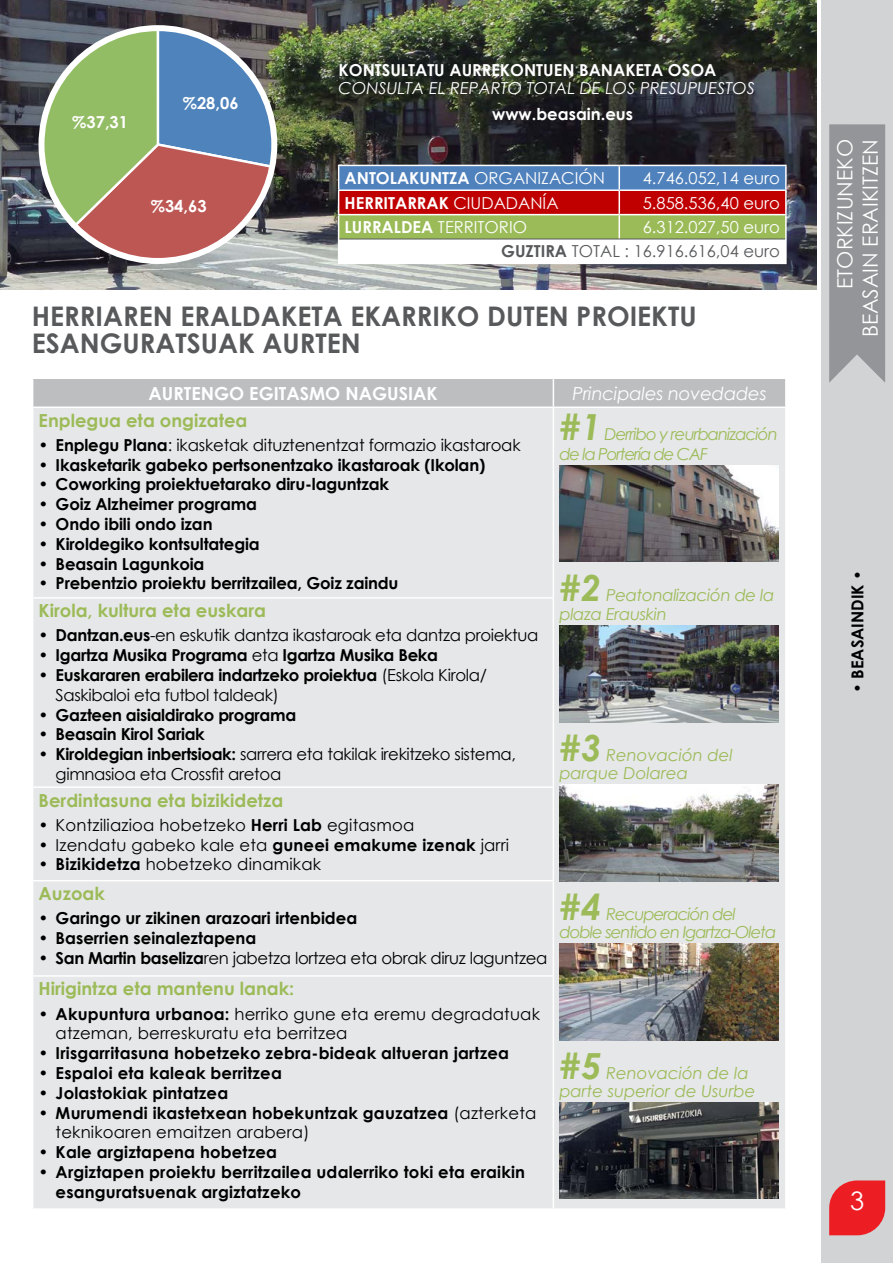
<style>
.page{position:relative;width:893px;height:1263px;background:#fff}
.page>*{position:absolute;margin:0;border:0;box-sizing:border-box;transform-origin:0 0}
.t1{font:700 27px/27px "Century Gothic";color:#58595b}
.t2{font:25.5px "Century Gothic";color:#fff}
.t3{font:21px/25.2px "Century Gothic";color:#fff;text-align:right}
.t4{font:700 18px "Century Gothic";color:#9cbb58}
.t5{font:700 18px "Century Gothic";color:#fff}
.t6{font:italic 18px "Century Gothic";letter-spacing:-.01em;color:#fff}
.t7{font:700 16.5px/19.8px "Century Gothic";color:#000}
.t8{font:16.5px/19.8px "Century Gothic";letter-spacing:-.01em;color:#000}
.t9{font:16.5px/19.8px "Century Gothic";letter-spacing:.01em;color:#000}
.t10{font:700 16.5px "Century Gothic";color:#fff}
.t11{font:700 16.5px "Century Gothic";letter-spacing:-.02em;color:#000}
.t12{font:italic 16.5px/19.4px "Century Gothic";letter-spacing:-.06em;color:#9cbb58}
.t13{font:italic 16.5px/17.9px "Century Gothic";color:#9cbb58}
.t14{font:16.5px "Century Gothic";color:#fff}
.t15{font:16.5px/24.3px "Century Gothic";color:#58595b;text-align:right}
.t16{font:italic 16.5px "Century Gothic";color:#fff}
.t17{font:italic 16.5px/19.4px "Century Gothic";letter-spacing:-.02em;color:#9cbb58}
.s1{font-weight:400}
.s2{font-weight:700}
.s3{color:#fff}
.s4{font-weight:700;font-size:36px}
</style>
<div class="page">
<div style="left:821px;top:0;width:72px;height:1263px;background:#d1d3d4"></div>
<svg style="left:829px;top:1180px;width:56px;height:55px;background:#e93238"></svg>
<svg style="left:829px;top:124px;width:56px;height:259px;background:#96989b"></svg>
<img style="left:0;top:0;width:816px;height:289px">
<hr style="left:619px;top:165px;width:168px;height:1px;background:#fff">
<hr style="left:785px;top:166px;width:2px;height:23px;background:#fff">
<hr style="left:619px;top:189px;width:168px;height:2px;background:#fff">
<hr style="left:785px;top:191px;width:2px;height:23px;background:#fff">
<hr style="left:619px;top:214px;width:168px;height:1px;background:#fff">
<hr style="left:785px;top:215px;width:2px;height:24px;background:#fff">
<svg style="left:338px;top:165px;width:448px;height:98px"></svg>
<hr style="left:785px;top:239px;width:2px;height:24px;background:#fff">
<hr style="left:338px;top:263px;width:281px;height:1px;background:#fff">
<hr style="left:619px;top:263px;width:168px;height:1px;background:#fff">
<hr style="left:339px;top:239px;width:280px;height:1px;background:#58595b">
<hr style="left:619px;top:239px;width:166px;height:1px;background:#58595b">
<div style="left:33px;top:408px;width:752px;height:800px;background:#e6e7e8"></div>
<div style="left:33px;top:378px;width:752px;height:28px;background:#bcbec0"></div>
<hr style="left:553px;top:408px;width:1px;height:189px;background:#fff">
<hr style="left:32px;top:597px;width:522px;height:2px;background:#fff">
<hr style="left:553px;top:599px;width:1px;height:187px;background:#fff">
<hr style="left:32px;top:786px;width:522px;height:2px;background:#fff">
<hr style="left:553px;top:788px;width:1px;height:92px;background:#fff">
<hr style="left:32px;top:880px;width:522px;height:1px;background:#fff">
<hr style="left:553px;top:881px;width:1px;height:94px;background:#fff">
<hr style="left:32px;top:975px;width:522px;height:2px;background:#fff">
<hr style="left:553px;top:977px;width:1px;height:231px;background:#fff">
<img style="left:559px;top:465px;width:219px;height:97px">
<img style="left:559px;top:626px;width:219px;height:96px">
<img style="left:559px;top:785px;width:219px;height:96px">
<img style="left:559px;top:943px;width:219px;height:97px">
<img style="left:559px;top:1102px;width:219px;height:97px">
<svg style="left:39px;top:26px;width:238px;height:237px;background:#8c897d"></svg>
<div style="left:38px;top:25px;width:239px;height:239px;border:6px solid #fff;border-radius:50%"></div>
<p class="t10" style="left:72px;top:110px;width:57px">%37,31</p>
<p class="t10" style="left:183px;top:91px;width:57px">%28,06</p>
<p class="t10" style="left:151px;top:193px;width:57px">%34,63</p>
<p class="t10" style="left:339px;top:58px;width:379px">KONTSULTATU AURREKONTUEN BANAKETA OSOA</p>
<p class="t16" style="left:339px;top:76px;width:418px">CONSULTA EL REPARTO TOTAL DE LOS PRESUPUESTOS</p>
<p class="t10" style="left:492px;top:102px;width:142px">www.beasain.eus</p>
<p class="t10" style="left:345px;top:165px;width:262px">ANTOLAKUNTZA <span class="s1">ORGANIZACIÓN</span></p>
<p class="t14" style="left:643px;top:167px;width:139px">4.746.052,14 euro</p>
<p class="t10" style="left:345px;top:190px;width:215px">HERRITARRAK <span class="s1">CIUDADANÍA</span></p>
<p class="t14" style="left:643px;top:191px;width:139px">5.858.536,40 euro</p>
<p class="t14" style="left:345px;top:215px;width:184px"><span class="s2">LURRALDEA</span> TERRITORIO</p>
<p class="t15" style="left:501px;top:215px;width:280px"><span class="s3">6.312.027,50 euro<br></span><span class="s2">GUZTIRA</span> TOTAL : 16.916.616,04 euro</p>
<h1 class="t1" style="left:32px;top:301px;width:666px">HERRIAREN ERALDAKETA EKARRIKO DUTEN PROIEKTU<br>ESANGURATSUAK AURTEN</h1>
<p class="t5" style="left:148px;top:379px;width:291px">AURTENGO EGITASMO NAGUSIAK</p>
<p class="t6" style="left:572px;top:380px;width:196px">Principales novedades</p>
<p class="t4" style="left:39px;top:407px;width:210px">Enplegua eta ongizatea</p>
<p class="t8" style="left:39px;top:435px;width:484px"><span class="s2">• Enplegu Plana</span>: ikasketak dituztenentzat formazio ikastaroak</p>
<p class="t7" style="left:39px;top:454px;width:448px">• Ikasketarik gabeko pertsonentzako ikastaroak (Ikolan)</p>
<p class="t7" style="left:39px;top:474px;width:352px">• Coworking proiektuetarako diru-laguntzak</p>
<p class="t7" style="left:39px;top:494px;width:220px">• Goiz Alzheimer programa</p>
<p class="t7" style="left:39px;top:513px;width:175px">• Ondo ibili ondo izan</p>
<p class="t7" style="left:39px;top:533px;width:223px">• Kiroldegiko kontsultategia</p>
<p class="t7" style="left:39px;top:553px;width:167px">• Beasain Lagunkoia</p>
<p class="t7" style="left:39px;top:573px;width:361px">• Prebentzio proiektu berritzailea, Goiz zaindu</p>
<p class="t12" style="left:559px;top:424px;width:220px"><span class="s4">#1</span> Derribo y reurbanización de la Portería de CAF</p>
<p class="t17" style="left:559px;top:585px;width:217px"><span class="s4">#2</span> Peatonalización de la plaza Erauskin</p>
<p class="t4" style="left:39px;top:597px;width:229px">Kirola, kultura eta euskara</p>
<p class="t8" style="left:39px;top:625px;width:501px"><span class="s2">• Dantzan.eus</span>-en eskutik dantza ikastaroak eta dantza proiektua</p>
<p class="t11" style="left:39px;top:643px;width:401px">• Igartza Musika Programa <span class="s1">eta</span> Igartza Musika Beka</p>
<p class="t8" style="left:56px;top:665px;width:433px;text-indent:-17px"><span class="s2">• Euskararen erabilera indartzeko proiektua</span> (Eskola Kirola/<br>Saskibaloi eta futbol taldeak)</p>
<p class="t11" style="left:39px;top:702px;width:259px">• Gazteen aisialdirako programa</p>
<p class="t11" style="left:39px;top:722px;width:168px">• Beasain Kirol Sariak</p>
<p class="t8" style="left:56px;top:744px;width:462px;text-indent:-17px"><span class="s2">• Kiroldegian inbertsioak:</span> sarrera eta takilak irekitzeko sistema, gimnasioa eta Crossfit aretoa</p>
<p class="t4" style="left:39px;top:786px;width:246px">Berdintasuna eta bizikidetza</p>
<p class="t9" style="left:39px;top:814px;width:377px">• Kontziliazioa hobetzeko <span class="s2">Herri Lab</span> egitasmoa</p>
<p class="t9" style="left:39px;top:834px;width:472px">• Izendatu gabeko kale eta <span class="s2">guneei emakume izenak</span> jarri</p>
<p class="t9" style="left:39px;top:854px;width:284px"><span class="s2">• Bizikidetza</span> hobetzeko dinamikak</p>
<p class="t4" style="left:39px;top:880px;width:68px">Auzoak</p>
<p class="t7" style="left:39px;top:908px;width:320px">• Garingo ur zikinen arazoari irtenbidea</p>
<p class="t7" style="left:39px;top:927px;width:219px">• Baserrien seinaleztapena</p>
<p class="t8" style="left:39px;top:948px;width:510px"><span class="s2">• San Martin baseliza</span>ren jabetza lortzea eta obrak diruz laguntzea</p>
<p class="t4" style="left:39px;top:975px;width:257px">Hirigintza eta mantenu lanak:</p>
<p class="t9" style="left:56px;top:1003px;width:486px;text-indent:-17px"><span class="s2">• Akupuntura urbanoa:</span> herriko gune eta eremu degradatuak atzeman, berreskuratu eta berritzea</p>
<p class="t7" style="left:39px;top:1042px;width:472px">• Irisgarritasuna hobetzeko zebra-bideak altueran jartzea</p>
<p class="t7" style="left:39px;top:1062px;width:245px">• Espaloi eta kaleak berritzea</p>
<p class="t7" style="left:39px;top:1082px;width:191px">• Jolastokiak pintatzea</p>
<p class="t7" style="left:56px;top:1102px;width:482px;text-indent:-17px">• Murumendi ikastetxean hobekuntzak gauzatzea <span class="s1">(azterketa teknikoaren emaitzen arabera)</span></p>
<p class="t7" style="left:39px;top:1141px;width:240px">• Kale argiztapena hobetzea</p>
<p class="t7" style="left:56px;top:1161px;width:471px;text-indent:-17px">• Argiztapen proiektu berritzailea udalerriko toki eta eraikin esanguratsuenak argiztatzeko</p>
<p class="t13" style="left:559px;top:746px;width:175px"><span class="s4">#3</span> Renovación del parque Dolarea</p>
<p class="t12" style="left:559px;top:905px;width:219px;line-height:17.9px"><span class="s4">#4</span> Recuperación del doble sentido en Igartza-Oleta</p>
<p class="t13" style="left:559px;top:1064px;width:198px"><span class="s4">#5</span> Renovación de la parte superior de Usurbe</p>
<p class="t3" style="left:832px;top:337px;width:200px;rotate:-90deg">ETORKIZUNEKO<br>BEASAIN ERAIKITZEN</p>
<p class="t7" style="left:847px;top:693px;width:125px;rotate:-90deg">• BEASAINDIK •</p>
<h2 class="t2" style="left:850px;top:1183px;width:16px">3</h2>
</div>
